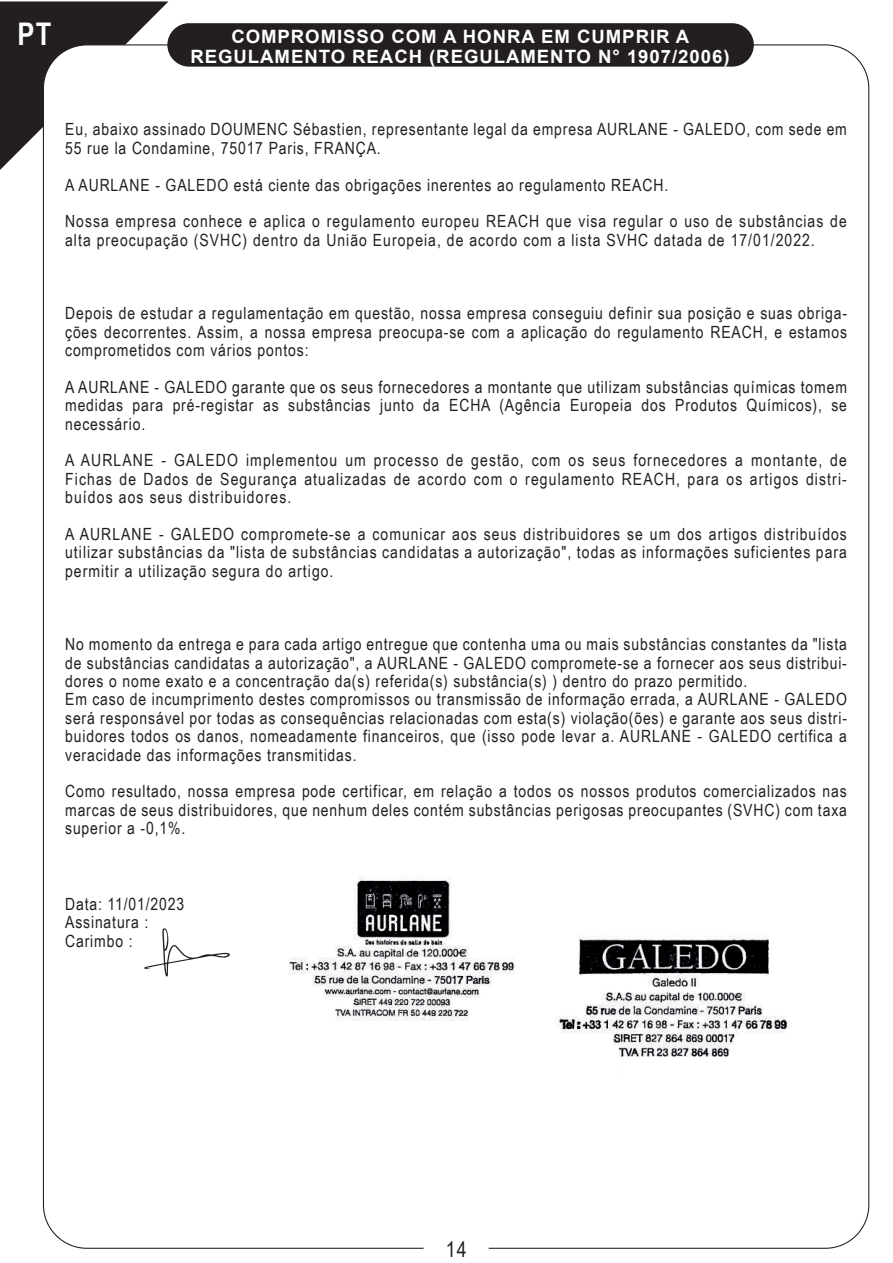
<style>
.page{position:relative;width:893px;height:1263px;background:#fff}
.page>*{position:absolute;margin:0;border:0;box-sizing:border-box;transform-origin:0 0}
.t1{font:700 31.2px "Arial Narrow";color:#fff}
.t2{font:21.45px "Arial Narrow";color:#231f20}
.t3{font:700 18.45px/20px "Arial";letter-spacing:.05em;color:#fff;text-align:center}
.t4{font:16.8px/18.5px "Arial Narrow";letter-spacing:.05em;color:#231f20;text-align:justify}
</style>
<div class="page">
<svg style="left:0;top:1px;width:168px;height:169px"></svg>
<img style="left:289px;top:876px;width:226px;height:145px">
<img style="left:555px;top:935px;width:235px;height:122px">
<div style="left:167px;top:23px;width:587px;height:44px;background:#231f20;border-radius:22px"></div>
<svg style="left:144px;top:928px;width:86px;height:48px"></svg>
<h1 class="t1" style="left:17px;top:10px;width:36px">PT</h1>
<p class="t3" style="left:190px;top:27px;width:541px">COMPROMISSO COM A HONRA EM CUMPRIR A<br>REGULAMENTO REACH (REGULAMENTO N° 1907/2006)</p>
<p class="t4" style="left:65px;top:120px;width:783px">Eu, abaixo assinado DOUMENC Sébastien, representante legal da empresa AURLANE - GALEDO, com sede em<br>55 rue la Condamine, 75017 Paris, FRANÇA.</p>
<p class="t4" style="left:65px;top:166px;width:783px;line-height:36.8px">A AURLANE - GALEDO está ciente das obrigações inerentes ao regulamento REACH.<br>Nossa empresa conhece e aplica o regulamento europeu REACH que visa regular o uso de substâncias de</p>
<p class="t4" style="left:65px;top:230px;width:751px">alta preocupação (SVHC) dentro da União Europeia, de acordo com a lista SVHC datada de 17/01/2022.</p>
<p class="t4" style="left:65px;top:303px;width:783px">Depois de estudar a regulamentação em questão, nossa empresa conseguiu definir sua posição e suas obriga&shy;ções decorrentes. Assim, a nossa empresa preocupa-se com a aplicação do regulamento REACH, e estamos comprometidos com vários pontos:</p>
<p class="t4" style="left:65px;top:377px;width:783px">A AURLANE - GALEDO garante que os seus fornecedores a montante que utilizam substâncias químicas tomem medidas para pré-registar as substâncias junto da ECHA (Agência Europeia dos Produtos Químicos), se necessário.</p>
<p class="t4" style="left:65px;top:451px;width:783px">A AURLANE - GALEDO implementou um processo de gestão, com os seus fornecedores a montante, de Fichas de Dados de Segurança atualizadas de acordo com o regulamento REACH, para os artigos distri&shy;buídos aos seus distribuidores.</p>
<p class="t4" style="left:65px;top:524px;width:783px">A AURLANE - GALEDO compromete-se a comunicar aos seus distribuidores se um dos artigos distribuídos utilizar substâncias da "lista de substâncias candidatas a autorização", todas as informações suficientes para permitir a utilização segura do artigo.</p>
<p class="t4" style="left:65px;top:634px;width:783px;text-align:left">No momento da entrega e para cada artigo entregue que contenha uma ou mais substâncias constantes da "lista de substâncias candidatas a autorização", a AURLANE - GALEDO compromete-se a fornecer aos seus distribui&shy;dores o nome exato e a concentração da(s) referida(s) substância(s) ) dentro do prazo permitido.<br>Em caso de incumprimento destes compromissos ou transmissão de informação errada, a AURLANE - GALEDO será responsável por todas as consequências relacionadas com esta(s) violação(ões) e garante aos seus distri&shy;buidores todos os danos, nomeadamente financeiros, que (isso pode levar a. AURLANE - GALEDO certifica a veracidade das informações transmitidas.</p>
<p class="t4" style="left:65px;top:782px;width:783px">Como resultado, nossa empresa pode certificar, em relação a todos os nossos produtos comercializados nas marcas de seus distribuidores, que nenhum deles contém substâncias perigosas preocupantes (SVHC) com taxa superior a -0,1%.</p>
<p class="t4" style="left:65px;top:894px;width:121px;text-align:left">Data: 11/01/2023<br>Assinatura :<br>Carimbo :</p>
<p class="t2" style="left:446px;top:1233px;width:22px">14</p>
</div>
